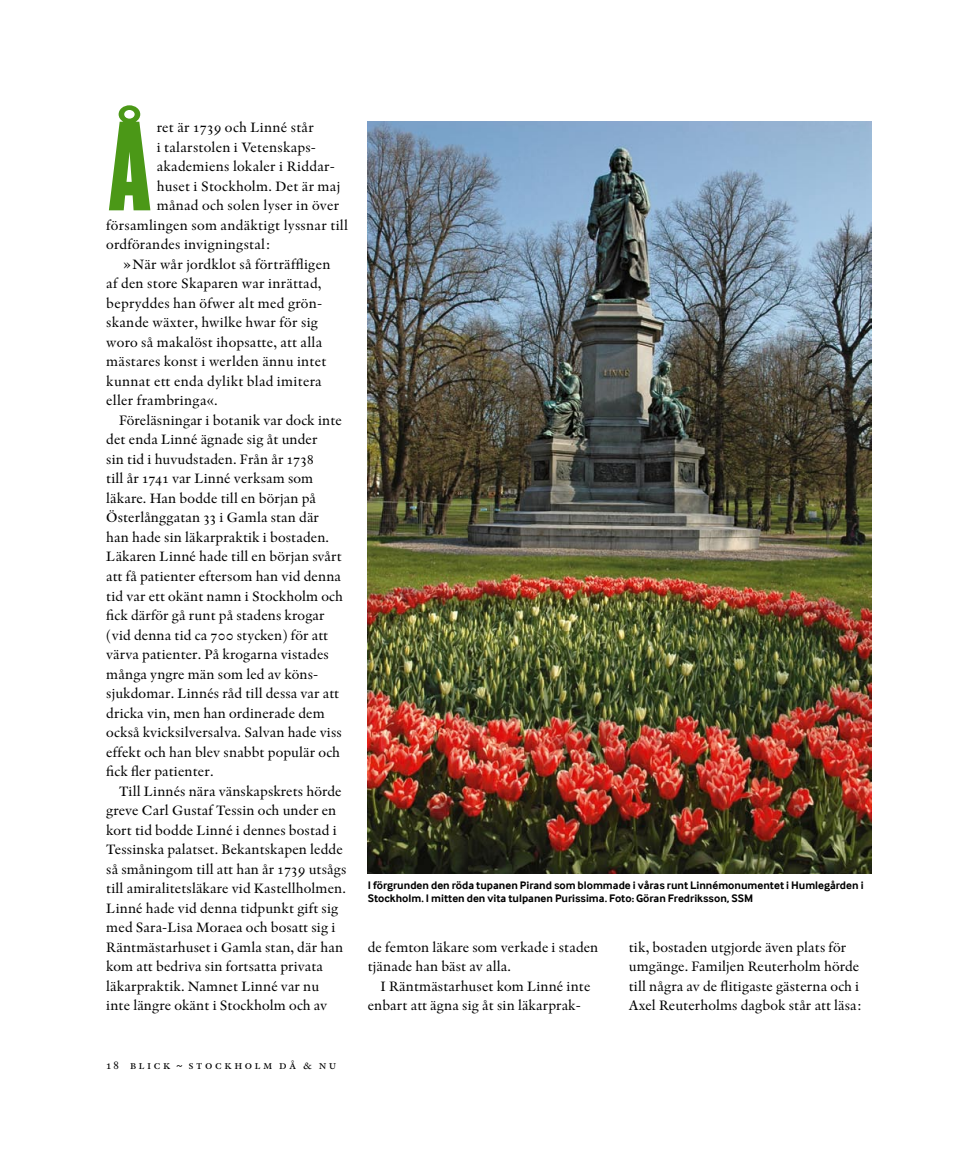
<style>
.page{position:relative;width:978px;height:1149px;background:#fff}
.page>*{position:absolute;margin:0;border:0;box-sizing:border-box;transform-origin:0 0}
.t1{font:110.7px "Champion HTF Featherweight";color:#4b9817;scale:1.21 1}
.t2{font:14.25px/19.5px "Indigo Regular Os F";letter-spacing:.005em;color:#000}
.t3{font:12px "Indigo Regular SC";letter-spacing:.15em;color:#000}
.t4{font:700 11.25px/13.5px "Inter Face Da Ma";color:#000}
.s1{font-family:"Times New Roman"}
.s2{font-family:"Inter Face Da Ma"}
</style>
<div class="page">
<img style="left:368px;top:121px;width:504px;height:752px">
<h1 class="t1" style="left:108px;top:98px;width:37px">Å</h1>
<p class="t2" style="left:157px;top:117px;width:159px">ret är 1739 och Linné står</p>
<p class="t2" style="left:157px;top:137px;width:161px">i talarstolen i Vetenskaps-</p>
<p class="t2" style="left:157px;top:156px;width:180px">akademiens lokaler i Riddar-</p>
<p class="t2" style="left:157px;top:176px;width:185px">huset i Stockholm. Det är maj</p>
<p class="t2" style="left:157px;top:195px;width:184px">månad och solen lyser in över</p>
<p class="t2" style="left:106px;top:215px;width:243px">församlingen som andäktigt lyssnar till</p>
<p class="t2" style="left:106px;top:234px;width:166px">ordförandes invigningstal:</p>
<p class="t2" style="left:122px;top:254px;width:210px">»När wår jordklot så förträffligen</p>
<p class="t2" style="left:106px;top:273px;width:217px">af den store Skaparen war inrättad,</p>
<p class="t2" style="left:106px;top:293px;width:217px">bepryddes han öfwer alt med grön-</p>
<p class="t2" style="left:106px;top:312px;width:213px">skande wäxter, hwilke hwar för sig</p>
<p class="t2" style="left:106px;top:332px;width:217px">woro så makalöst ihopsatte, att alla</p>
<p class="t2" style="left:106px;top:351px;width:222px">mästares konst i werlden ännu intet</p>
<p class="t2" style="left:106px;top:371px;width:217px">kunnat ett enda dylikt blad imitera</p>
<p class="t2" style="left:106px;top:390px;width:113px">eller frambringa<span class="s1">«</span>.</p>
<p class="t2" style="left:119px;top:410px;width:224px">Föreläsningar i botanik var dock inte</p>
<p class="t2" style="left:106px;top:429px;width:213px">det enda Linné ägnade sig åt under</p>
<p class="t2" style="left:106px;top:449px;width:209px">sin tid i huvudstaden. Från år 1738</p>
<p class="t2" style="left:106px;top:468px;width:209px">till år 1741 var Linné verksam som</p>
<p class="t2" style="left:106px;top:488px;width:211px">läkare. Han bodde till en början på</p>
<p class="t2" style="left:106px;top:507px;width:214px">Österlånggatan 33 i Gamla stan där</p>
<p class="t2" style="left:106px;top:527px;width:224px">han hade sin läkarpraktik i bostaden.</p>
<p class="t2" style="left:106px;top:546px;width:237px">Läkaren Linné hade till en början svårt</p>
<p class="t2" style="left:106px;top:566px;width:236px">att få patienter eftersom han vid denna</p>
<p class="t2" style="left:106px;top:585px;width:238px">tid var ett okänt namn i Stockholm och</p>
<p class="t2" style="left:106px;top:605px;width:220px">fick därför gå runt på stadens krogar</p>
<p class="t2" style="left:106px;top:624px;width:223px">(vid denna tid ca 700 stycken) för att</p>
<p class="t2" style="left:106px;top:644px;width:224px">värva patienter. På krogarna vistades</p>
<p class="t2" style="left:106px;top:663px;width:213px">många yngre män som led av köns-</p>
<p class="t2" style="left:106px;top:683px;width:235px">sjukdomar. Linnés råd till dessa var att</p>
<p class="t2" style="left:106px;top:702px;width:220px">dricka vin, men han ordinerade dem</p>
<p class="t2" style="left:106px;top:722px;width:237px">också kvicksilversalva. Salvan hade viss</p>
<p class="t2" style="left:106px;top:741px;width:235px">effekt och han blev snabbt populär och</p>
<p class="t2" style="left:106px;top:761px;width:109px">fick fler patienter.</p>
<p class="t2" style="left:119px;top:780px;width:224px">Till Linnés nära vänskapskrets hörde</p>
<p class="t2" style="left:106px;top:800px;width:232px">greve Carl Gustaf Tessin och under en</p>
<p class="t2" style="left:106px;top:819px;width:232px">kort tid bodde Linné i dennes bostad i</p>
<p class="t2" style="left:106px;top:839px;width:238px">Tessinska palatset. Bekantskapen ledde</p>
<p class="t2" style="left:106px;top:858px;width:242px">så småningom till att han år 1739 utsågs</p>
<p class="t2" style="left:106px;top:878px;width:241px">till amiralitetsläkare vid Kastellholmen.</p>
<p class="t2" style="left:106px;top:897px;width:234px">Linné hade vid denna tidpunkt gift sig</p>
<p class="t2" style="left:106px;top:917px;width:231px">med Sara-Lisa Moraea och bosatt sig i</p>
<p class="t2" style="left:106px;top:936px;width:238px">Räntmästarhuset i Gamla stan, där han</p>
<p class="t2" style="left:106px;top:956px;width:218px">kom att bedriva sin fortsatta privata</p>
<p class="t2" style="left:106px;top:975px;width:214px">läkarpraktik. Namnet Linné var nu</p>
<p class="t2" style="left:106px;top:995px;width:223px">inte längre okänt i Stockholm och av</p>
<p class="t3" style="left:106px;top:1057px;width:232px">18 blick <span class="s2">~</span> stockholm då &amp; nu</p>
<p class="t4" style="left:368px;top:877px;width:497px">I förgrunden den röda tupanen Pirand som blommade i våras runt Linnémonumentet i Humlegården i<br>Stockholm. I mitten den vita tulpanen Purissima. Foto: Göran Fredriksson, SSM</p>
<p class="t2" style="left:368px;top:936px;width:232px">de femton läkare som verkade i staden tjänade han bäst av alla.</p>
<p class="t2" style="left:368px;top:975px;width:224px;text-indent:13px">I Räntmästarhuset kom Linné inte enbart att ägna sig åt sin läkarprak-</p>
<p class="t2" style="left:629px;top:936px;width:235px">tik, bostaden utgjorde även plats för umgänge. Familjen Reuterholm hörde till några av de flitigaste gästerna och i Axel Reuterholms dagbok står att läsa:</p>
</div>
